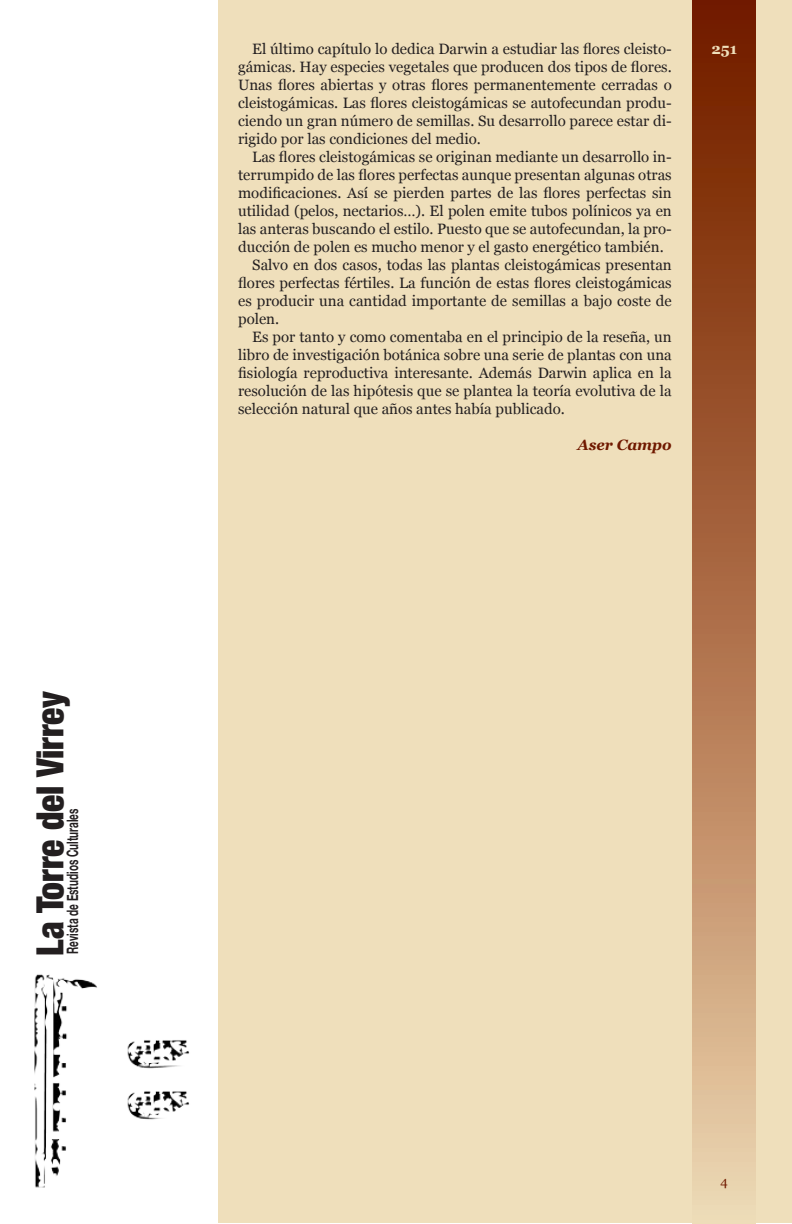
<style>
.page{position:relative;width:792px;height:1224px;background:#fff}
.page>*{position:absolute;margin:0;border:0;box-sizing:border-box;transform-origin:0 0}
.t1{font:900 condensed 37.5px "Helvetica Neue";color:#231f20;scale:.95 1}
.t2{font:700 15.8px "Helvetica Neue";color:#231f20;scale:.63 1}
.t3{font:15px/18px "Georgia";color:#231f20;text-align:justify}
.t4{font:italic 700 15px "Georgia";color:#701900}
.t5{font:700 15px "Georgia";color:#efdfbb}
</style>
<div class="page">
<div style="left:218px;top:0;width:574px;height:1224px;background:#efdfbb"></div>
<div style="left:693px;top:0;width:63px;height:1224px;background:linear-gradient(to bottom,#6f1300,#edd1ab)"></div>
<img style="left:34px;top:974px;width:156px;height:214px">
<h1 class="t1" style="left:27px;top:956px;width:280px;rotate:-90deg">La Torre del Virrey</h1>
<p class="t2" style="left:63px;top:954px;width:232px;rotate:-90deg">Revista de Estudios Culturales</p>
<p class="t3" style="left:238px;top:40px;width:435px;text-indent:14px">El último capítulo lo dedica Darwin a estudiar las flores cleisto&shy;gámicas. Hay especies vegetales que producen dos tipos de flores.<br>Unas flores abiertas y otras flores permanentemente cerradas o cleistogámicas. Las flores cleistogámicas se autofecundan produ&shy;ciendo un gran número de semillas. Su desarrollo parece estar di&shy;rigido por las condiciones del medio.</p>
<p class="t3" style="left:238px;top:148px;width:435px;text-indent:14px">Las flores cleistogámicas se originan mediante un desarrollo in&shy;terrumpido de las flores perfectas aunque presentan algunas otras modificaciones. Así se pierden partes de las flores perfectas sin utilidad (pelos, nectarios…). El polen emite tubos polínicos ya en las anteras buscando el estilo. Puesto que se autofecundan, la pro&shy;ducción de polen es mucho menor y el gasto energético también.</p>
<p class="t3" style="left:238px;top:256px;width:435px;text-indent:14px">Salvo en dos casos, todas las plantas cleistogámicas presentan flores perfectas fértiles. La función de estas flores cleistogámicas es producir una cantidad importante de semillas a bajo coste de polen.</p>
<p class="t3" style="left:238px;top:328px;width:435px;text-indent:14px">Es por tanto y como comentaba en el principio de la reseña, un libro de investigación botánica sobre una serie de plantas con una fisiología reproductiva interesante. Además Darwin aplica en la resolución de las hipótesis que se plantea la teoría evolutiva de la selección natural que años antes había publicado.</p>
<p class="t4" style="left:577px;top:436px;width:96px">Aser Campo</p>
<p class="t5" style="left:711px;top:40px;width:27px">251</p>
</div>
